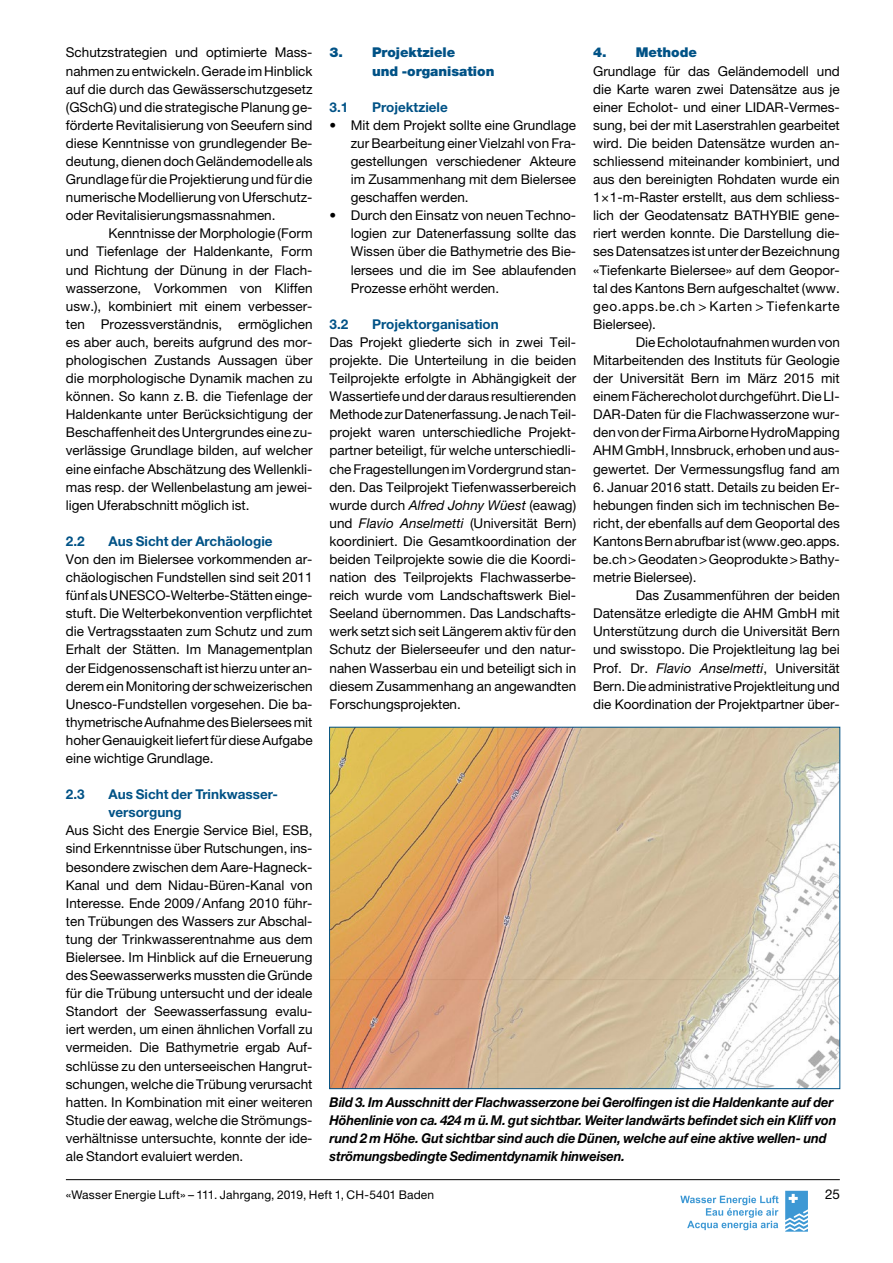
<style>
.page{position:relative;width:893px;height:1263px;background:#fff}
.page>*{position:absolute;margin:0;border:0;box-sizing:border-box;transform-origin:0 0}
.t1{font:13.5px/18.1px "Helvetica Neue";color:#000;text-align:justify}
.t2{font:italic 700 13.5px/18.1px "Helvetica Neue";letter-spacing:-.01em;color:#000;scale:.95 1}
.t3{font:700 13.5px/18.1px "Helvetica Neue";color:#005286}
.t4{font:900 13.5px/18.1px "Helvetica Neue";color:#005286}
.t5{font:12px "Helvetica Neue";letter-spacing:.01em;color:#000}
.s1{font-style:italic}
</style>
<div class="page">
<hr style="left:66px;top:1179px;width:774px;height:1px;background:#000">
<svg style="left:785px;top:1191px;width:23px;height:41px"></svg>
<svg style="left:680px;top:1195px;width:98px;height:35px"></svg>
<img style="left:331px;top:729px;width:507px;height:358px">
<p class="t1" style="left:66px;top:43px;width:248px">Schutzstrategien und optimierte Mass&shy;nahmen zu entwickeln. Gerade im Hinblick auf die durch das Gewässerschutzgesetz (GSchG) und die strategische Planung ge&shy;förderte Revitalisierung von Seeufern sind diese Kenntnisse von grundlegender Be&shy;deutung, dienen doch Geländemodelle als Grundlage für die Projektierung und für die numerische Modellierung von Uferschutz&shy;oder Revitalisierungsmassnahmen.</p>
<p class="t1" style="left:66px;top:224px;width:248px;text-indent:43px">Kenntnisse der Morphologie (Form und Tiefenlage der Haldenkante, Form und Richtung der Dünung in der Flach&shy;wasserzone, Vorkommen von Kliffen usw.), kombiniert mit einem verbesser&shy;ten Prozessverständnis, ermöglichen es aber auch, bereits aufgrund des mor&shy;phologischen Zustands Aussagen über die morphologische Dynamik machen zu können. So kann z.B. die Tiefenlage der Haldenkante unter Berücksichtigung der Beschaffenheit des Untergrundes eine zu&shy;verlässige Grundlage bilden, auf welcher eine einfache Abschätzung des Wellenkli&shy;mas resp. der Wellenbelastung am jewei&shy;ligen Uferabschnitt möglich ist.</p>
<p class="t3" style="left:66px;top:532px;width:20px">2.2</p>
<p class="t3" style="left:108px;top:532px;width:166px">Aus Sicht der Archäologie</p>
<p class="t1" style="left:66px;top:550px;width:248px">Von den im Bielersee vorkommenden ar&shy;chäologischen Fundstellen sind seit 2011 fünf als UNESCO-Welterbe-Stätten einge&shy;stuft. Die Welterbekonvention verpflichtet die Vertragsstaaten zum Schutz und zum Erhalt der Stätten. Im Managementplan der Eidgenossenschaft ist hierzu unter an&shy;derem ein Monitoring der schweizerischen Unesco-Fundstellen vorgesehen. Die ba&shy;thymetrische Aufnahme des Bielersees mit hoher Genauigkeit liefert für diese Aufgabe eine wichtige Grundlage.</p>
<p class="t3" style="left:66px;top:785px;width:20px">2.3</p>
<p class="t3" style="left:108px;top:785px;width:171px">Aus Sicht der Trinkwasser&shy;versorgung</p>
<p class="t1" style="left:66px;top:821px;width:248px">Aus Sicht des Energie Service Biel, ESB, sind Erkenntnisse über Rutschungen, ins&shy;besondere zwischen dem Aare-Hagneck-Kanal und dem Nidau-Büren-Kanal von Interesse. Ende 2009/Anfang 2010 führ&shy;ten Trübungen des Wassers zur Abschal&shy;tung der Trinkwasserentnahme aus dem Bielersee. Im Hinblick auf die Erneuerung des Seewasserwerks mussten die Gründe für die Trübung untersucht und der ideale Standort der Seewasserfassung evalu&shy;iert werden, um einen ähnlichen Vorfall zu vermeiden. Die Bathymetrie ergab Auf&shy;schlüsse zu den unterseeischen Hangrut&shy;schungen, welche die Trübung verursacht hatten. In Kombination mit einer weiteren Studie der eawag, welche die Strömungs&shy;verhältnisse untersuchte, konnte der ide&shy;ale Standort evaluiert werden.</p>
<p class="t4" style="left:372px;top:43px;width:124px;text-indent:-43px">3. Projektziele<br>und -organisation</p>
<p class="t3" style="left:330px;top:97px;width:20px">3.1</p>
<p class="t3" style="left:372px;top:97px;width:77px">Projektziele</p>
<p class="t1" style="left:351px;top:116px;width:227px;text-indent:-21px">• Mit dem Projekt sollte eine Grundlage zur Bearbeitung einer Vielzahl von Fra&shy;gestellungen verschiedener Akteure im Zusammenhang mit dem Bielersee geschaffen werden.</p>
<p class="t1" style="left:351px;top:206px;width:227px;text-indent:-21px">• Durch den Einsatz von neuen Techno&shy;logien zur Datenerfassung sollte das Wissen über die Bathymetrie des Bie&shy;lersees und die im See ablaufenden Prozesse erhöht werden.</p>
<p class="t3" style="left:330px;top:315px;width:20px">3.2</p>
<p class="t3" style="left:372px;top:315px;width:128px">Projektorganisation</p>
<p class="t1" style="left:330px;top:333px;width:248px">Das Projekt gliederte sich in zwei Teil&shy;projekte. Die Unterteilung in die beiden Teilprojekte erfolgte in Abhängigkeit der Wassertiefe und der daraus resultierenden Methode zur Datenerfassung. Je nach Teil&shy;projekt waren unterschiedliche Projekt&shy;partner beteiligt, für welche unterschiedli&shy;che Fragestellungen im Vordergrund stan&shy;den. Das Teilprojekt Tiefenwasserbereich wurde durch <span class="s1">Alfred Johny Wüest</span> (eawag) und <span class="s1">Flavio Anselmetti</span> (Universität Bern) koordiniert. Die Gesamtkoordination der beiden Teilprojekte sowie die die Koordi&shy;nation des Teilprojekts Flachwasserbe&shy;reich wurde vom Landschaftswerk Biel-Seeland übernommen. Das Landschafts&shy;werk setzt sich seit Längerem aktiv für den Schutz der Bielerseeufer und den natur&shy;nahen Wasserbau ein und beteiligt sich in diesem Zusammenhang an angewandten Forschungsprojekten.</p>
<p class="t4" style="left:593px;top:43px;width:105px">4. Methode</p>
<p class="t1" style="left:593px;top:61px;width:248px">Grundlage für das Geländemodell und die Karte waren zwei Datensätze aus je einer Echolot- und einer LIDAR-Vermes&shy;sung, bei der mit Laserstrahlen gearbeitet wird. Die beiden Datensätze wurden an&shy;schliessend miteinander kombiniert, und aus den bereinigten Rohdaten wurde ein 1×1-m-Raster erstellt, aus dem schliess&shy;lich der Geodatensatz BATHYBIE gene&shy;riert werden konnte. Die Darstellung die&shy;ses Datensatzes ist unter der Bezeichnung «Tiefenkarte Bielersee» auf dem Geopor&shy;tal des Kantons Bern aufgeschaltet (www. geo.apps.be.ch &gt; Karten &gt; Tiefenkarte Bielersee).</p>
<p class="t1" style="left:593px;top:333px;width:248px;text-indent:43px">Die Echolotaufnahmen wurden von Mitarbeitenden des Instituts für Geologie der Universität Bern im März 2015 mit einem Fächerecholot durchgeführt. Die LI-DAR-Daten für die Flachwasserzone wur&shy;den von der Firma Airborne HydroMapping AHM GmbH, Innsbruck, erhoben und aus&shy;gewertet. Der Vermessungsflug fand am</p>
<p class="t1" style="left:593px;top:477px;width:248px">6. Januar 2016 statt. Details zu beiden Er&shy;hebungen finden sich im technischen Be&shy;richt, der ebenfalls auf dem Geoportal des Kantons Bern abrufbar ist (www.geo.apps. be.ch&gt;Geodaten&gt;Geoprodukte&gt;Bathy&shy;metrie Bielersee).</p>
<p class="t1" style="left:593px;top:586px;width:248px;text-indent:43px">Das Zusammenführen der beiden Datensätze erledigte die AHM GmbH mit Unterstützung durch die Universität Bern und swisstopo. Die Projektleitung lag bei Prof. Dr. <span class="s1">Flavio Anselmetti</span>, Universität Bern. Die administrative Projektleitung und die Koordination der Projektpartner über-</p>
<p class="t2" style="left:330px;top:1092px;width:535px">Bild 3. Im Ausschnitt der Flachwasserzone bei Gerolfingen ist die Haldenkante auf der Höhenlinie von ca. 424 m ü.M. gut sichtbar. Weiter landwärts befindet sich ein Kliff von rund 2 m Höhe. Gut sichtbar sind auch die Dünen, welche auf eine aktive wellen- und strömungsbedingte Sedimentdynamik hinweisen.</p>
<p class="t5" style="left:66px;top:1188px;width:370px">«Wasser Energie Luft» – 111. Jahrgang, 2019, Heft 1, CH-5401 Baden</p>
<p class="t1" style="left:825px;top:1185px;width:16px">25</p>
</div>
